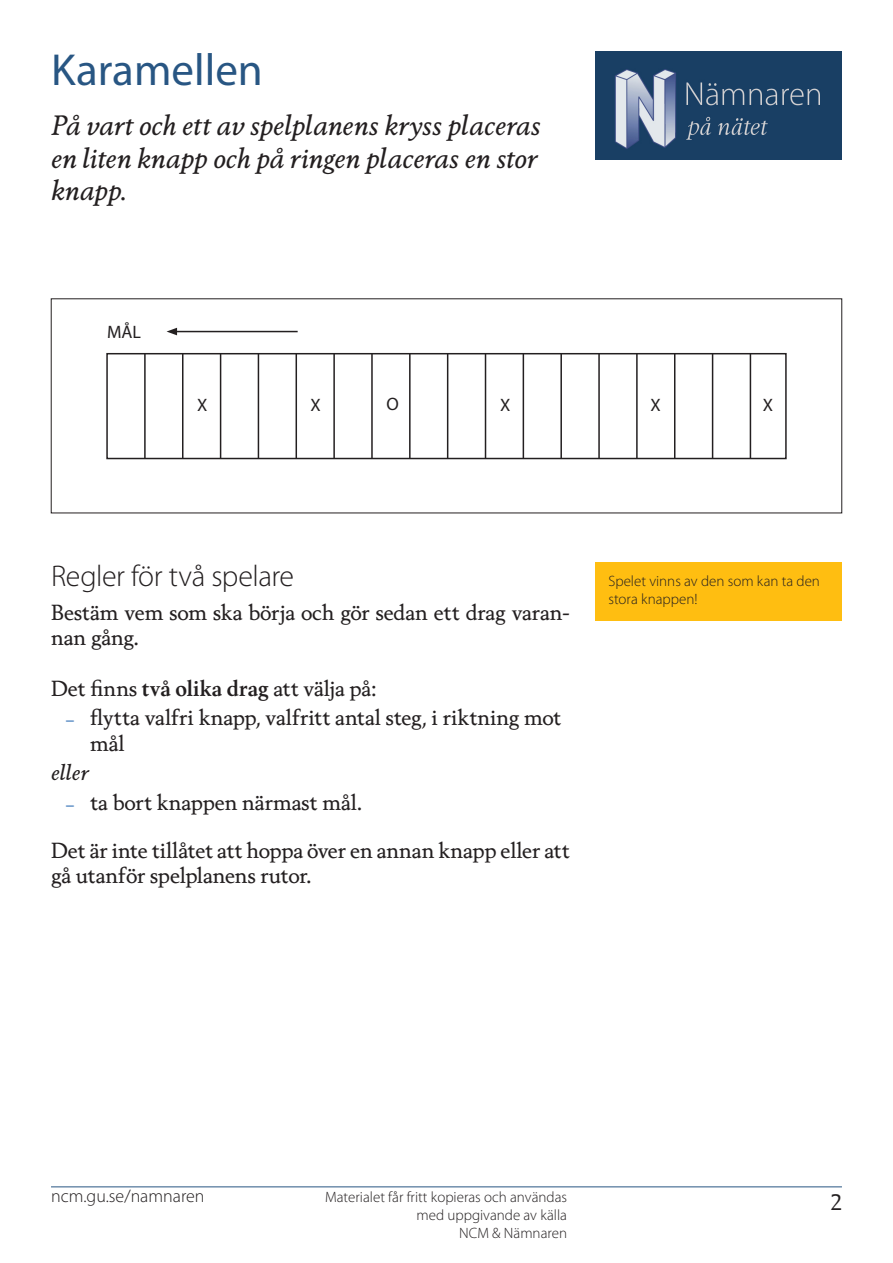
<style>
.page{position:relative;width:893px;height:1263px;background:#fff}
.page>*{position:absolute;margin:0;border:0;box-sizing:border-box;transform-origin:0 0}
.L-brödtext_utan_indr{font:45px "Myriad Pro";color:#285683}
.R3-medium{font:300 30px "Myriad Pro";letter-spacing:-.015em;color:#231f20}
.L-rubrik_2{font:italic 27px/32.4px "Berling Nova Text Pro";letter-spacing:-.005em;color:#231f20}
.E_stor_brödtext2{font:21px/25.2px "Berling Nova Text Pro";letter-spacing:-.01em;color:#231f20}
.E_punktlista_stor{font:21px/25.2px "Berling Nova Text Pro";letter-spacing:-.005em;color:#231f20}
.E_stor_brödtext2-2{font:italic 21px "Berling Nova Text Pro";letter-spacing:-.005em;color:#231f20}
.t1{font:300 18px "Myriad Pro";color:#231f20}
.L-rubrik_3{font:18px "Myriad Pro";color:#231f20}
.t2{font:300 15px/18px "Myriad Pro";color:#231f20}
.s1{font-weight:700}
.s2{font-style:italic;font-size:15px;color:#135cab}
</style>
<div class="page">
<hr style="left:51px;top:1186px;width:791px;height:1px;background:#285683">
<img style="left:595px;top:51px;width:247px;height:108px">
<hr style="left:144px;top:353px;width:2px;height:105px;background:#231f20">
<hr style="left:182px;top:353px;width:1px;height:105px;background:#231f20">
<hr style="left:220px;top:353px;width:1px;height:105px;background:#231f20">
<hr style="left:258px;top:353px;width:1px;height:105px;background:#231f20">
<hr style="left:296px;top:353px;width:1px;height:105px;background:#231f20">
<hr style="left:333px;top:353px;width:2px;height:105px;background:#231f20">
<hr style="left:371px;top:353px;width:2px;height:105px;background:#231f20">
<hr style="left:409px;top:353px;width:2px;height:105px;background:#231f20">
<hr style="left:447px;top:353px;width:1px;height:105px;background:#231f20">
<hr style="left:485px;top:353px;width:1px;height:105px;background:#231f20">
<hr style="left:523px;top:353px;width:1px;height:105px;background:#231f20">
<hr style="left:560px;top:353px;width:2px;height:105px;background:#231f20">
<hr style="left:598px;top:353px;width:2px;height:105px;background:#231f20">
<hr style="left:636px;top:353px;width:2px;height:105px;background:#231f20">
<hr style="left:674px;top:353px;width:1px;height:105px;background:#231f20">
<hr style="left:712px;top:353px;width:1px;height:105px;background:#231f20">
<hr style="left:750px;top:353px;width:1px;height:105px;background:#231f20">
<hr style="left:175px;top:331px;width:123px;height:1px;background:#231f20">
<svg style="left:167px;top:328px;width:10px;height:7px"></svg>
<div style="left:106px;top:353px;width:681px;height:106px;border:2px solid #231f20"></div>
<div style="left:596px;top:562px;width:246px;height:59px;background:#ffbe11"></div>
<p class="L-brödtext_utan_indr" style="left:51px;top:42px;width:213px">Karamellen</p>
<p class="L-rubrik_2" style="left:51px;top:109px;width:491px">På vart och ett av spelplanens kryss placeras en liten knapp och på ringen placeras en stor knapp.</p>
<p class="L-rubrik_3" style="left:107px;top:321px;width:35px">MÅL</p>
<p class="L-rubrik_3" style="left:310px;top:393px;width:12px">X</p>
<p class="L-rubrik_3" style="left:387px;top:393px;width:14px">O</p>
<p class="L-rubrik_3" style="left:197px;top:394px;width:12px">X</p>
<p class="L-rubrik_3" style="left:500px;top:394px;width:12px">X</p>
<p class="L-rubrik_3" style="left:651px;top:394px;width:12px">X</p>
<p class="L-rubrik_3" style="left:763px;top:394px;width:12px">X</p>
<p class="R3-medium" style="left:51px;top:558px;width:245px">Regler för två spelare</p>
<p class="E_stor_brödtext2" style="left:51px;top:599px;width:520px">Bestäm vem som ska börja och gör sedan ett drag varan&shy;nan gång.</p>
<p class="E_stor_brödtext2" style="left:51px;top:675px;width:327px">Det finns <span class="s1">två olika drag</span> att välja på:</p>
<p class="E_punktlista_stor" style="left:90px;top:705px;width:473px;text-indent:-24px"><span class="s2">–</span> flytta valfri knapp, valfritt antal steg, i riktning mot mål</p>
<p class="E_stor_brödtext2-2" style="left:51px;top:760px;width:39px">eller</p>
<p class="E_punktlista_stor" style="left:66px;top:789px;width:297px"><span class="s2">–</span> ta bort knappen närmast mål.</p>
<p class="E_stor_brödtext2" style="left:51px;top:837px;width:520px">Det är inte tillåtet att hoppa över en annan knapp eller att gå utanför spelplanens rutor.</p>
<p class="t2" style="left:608px;top:572px;width:213px">Spelet vinns av den som kan ta den stora knappen!</p>
<p class="t1" style="left:51px;top:1185px;width:155px">ncm.gu.se/namnaren</p>
<p class="t2" style="left:325px;top:1188px;width:244px">Materialet får fritt kopieras och användas</p>
<p class="t2" style="left:416px;top:1206px;width:152px">med uppgivande av källa</p>
<p class="t2" style="left:459px;top:1224px;width:109px">NCM &amp; Nämnaren</p>
</div>
